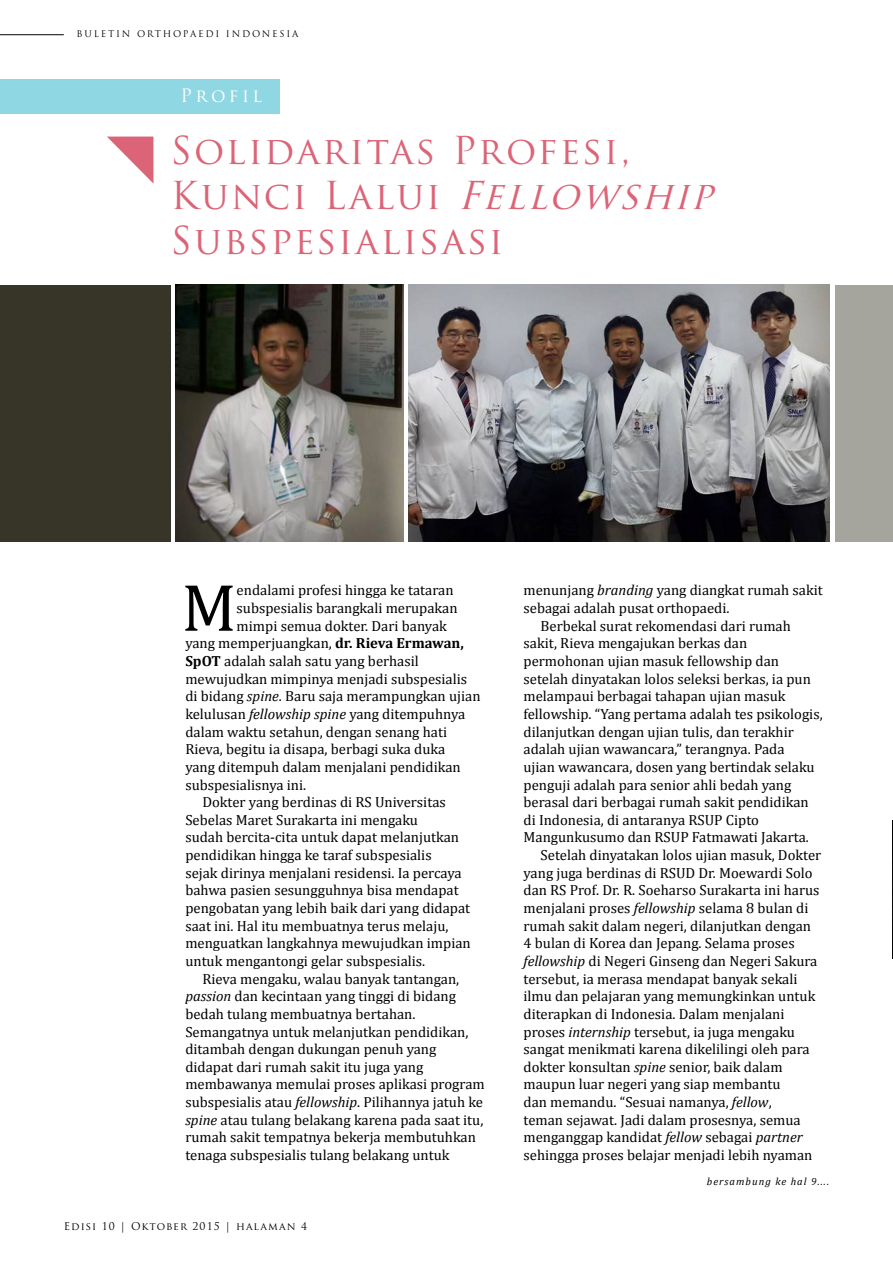
<style>
.page{position:relative;width:893px;height:1263px;background:#fff}
.page>*{position:absolute;margin:0;border:0;box-sizing:border-box;transform-origin:0 0}
.t1{font:67.65px "Cambria";color:#000}
.t2{font:37.5px/45px "Trajan Pro";letter-spacing:.06em;color:#dc6477}
.t3{font:18px "Trajan Pro";letter-spacing:.185em;color:#fff}
.t4{font:14.7px "Cambria";color:#000}
.t5{font:10.5px "Trajan Pro";letter-spacing:.1em;color:#000}
.t6{font:italic 10.5px "Cambria";letter-spacing:.1em;color:#000}
.t7{font:9px "Trajan Pro";letter-spacing:.2em;color:#000}
.s1{font-style:italic}
.s2{font-weight:700}
</style>
<div class="page">
<hr style="left:0;top:34px;width:64px;height:1px;background:#000">
<img style="left:892px;top:821px;width:1px;height:137px">
<img style="left:409px;top:285px;width:420px;height:256px">
<div style="left:0;top:79px;width:280px;height:34px;background:#90d7e4"></div>
<svg style="left:107px;top:137px;width:46px;height:46px"></svg>
<div style="left:0;top:285px;width:171px;height:256px;background:#373528"></div>
<div style="left:835px;top:285px;width:58px;height:256px;background:#a5a59d"></div>
<img style="left:176px;top:285px;width:227px;height:256px">
<p class="t7" style="left:77px;top:28px;width:223px">BULETIN ORTHOPAEDI INDONESIA</p>
<p class="t3" style="left:180px;top:84px;width:83px">Profil</p>
<h2 class="t2" style="left:171px;top:128px;width:555px">Solidaritas Profesi,<br>Ku n c i L a l u i <span class="s1">Fellowship<br></span>Subspesialisasi</h2>
<h1 class="t1" style="left:181px;top:568px;width:57px">M</h1>
<p class="t4" style="left:237px;top:582px;width:218px">endalami profesi hingga ke tataran</p>
<p class="t4" style="left:237px;top:599px;width:222px">subspesialis barangkali merupakan</p>
<p class="t4" style="left:237px;top:617px;width:212px">mimpi semua dokter. Dari banyak</p>
<p class="t4" style="left:185px;top:635px;width:280px">yang memperjuangkan, <span class="s2">dr. Rieva Ermawan,</span></p>
<p class="t4" style="left:185px;top:652px;width:235px"><span class="s2">SpOT</span> adalah salah satu yang berhasil</p>
<p class="t4" style="left:185px;top:670px;width:283px">mewujudkan mimpinya menjadi subspesialis</p>
<p class="t4" style="left:185px;top:688px;width:297px">di bidang <span class="s1">spine</span>. Baru saja merampungkan ujian</p>
<p class="t4" style="left:185px;top:705px;width:282px">kelulusan <span class="s1">fellowship spine</span> yang ditempuhnya</p>
<p class="t4" style="left:185px;top:723px;width:263px">dalam waktu setahun, dengan senang hati</p>
<p class="t4" style="left:185px;top:740px;width:261px">Rieva, begitu ia disapa, berbagi suka duka</p>
<p class="t4" style="left:185px;top:758px;width:277px">yang ditempuh dalam menjalani pendidikan</p>
<p class="t4" style="left:185px;top:776px;width:122px">subspesialisnya ini.</p>
<p class="t4" style="left:202px;top:793px;width:245px">Dokter yang berdinas di RS Universitas</p>
<p class="t4" style="left:185px;top:811px;width:234px">Sebelas Maret Surakarta ini mengaku</p>
<p class="t4" style="left:185px;top:829px;width:275px">sudah bercita-cita untuk dapat melanjutkan</p>
<p class="t4" style="left:185px;top:846px;width:248px">pendidikan hingga ke taraf subspesialis</p>
<p class="t4" style="left:185px;top:864px;width:278px">sejak dirinya menjalani residensi. Ia percaya</p>
<p class="t4" style="left:185px;top:882px;width:275px">bahwa pasien sesungguhnya bisa mendapat</p>
<p class="t4" style="left:185px;top:899px;width:286px">pengobatan yang lebih baik dari yang didapat</p>
<p class="t4" style="left:185px;top:917px;width:265px">saat ini. Hal itu membuatnya terus melaju,</p>
<p class="t4" style="left:185px;top:935px;width:287px">menguatkan langkahnya mewujudkan impian</p>
<p class="t4" style="left:185px;top:952px;width:241px">untuk mengantongi gelar subspesialis.</p>
<p class="t4" style="left:202px;top:970px;width:258px">Rieva mengaku, walau banyak tantangan,</p>
<p class="t4" style="left:185px;top:987px;width:272px"><span class="s1">passion</span> dan kecintaan yang tinggi di bidang</p>
<p class="t4" style="left:185px;top:1005px;width:232px">bedah tulang membuatnya bertahan.</p>
<p class="t4" style="left:185px;top:1023px;width:285px">Semangatnya untuk melanjutkan pendidikan,</p>
<p class="t4" style="left:185px;top:1040px;width:253px">ditambah dengan dukungan penuh yang</p>
<p class="t4" style="left:185px;top:1058px;width:240px">didapat dari rumah sakit itu juga yang</p>
<p class="t4" style="left:185px;top:1076px;width:301px">membawanya memulai proses aplikasi program</p>
<p class="t4" style="left:185px;top:1093px;width:299px">subspesialis atau <span class="s1">fellowship</span>. Pilihannya jatuh ke</p>
<p class="t4" style="left:185px;top:1111px;width:300px"><span class="s1">spine</span> atau tulang belakang karena pada saat itu,</p>
<p class="t4" style="left:185px;top:1129px;width:292px">rumah sakit tempatnya bekerja membutuhkan</p>
<p class="t4" style="left:185px;top:1146px;width:266px">tenaga subspesialis tulang belakang untuk</p>
<p class="t5" style="left:64px;top:1219px;width:245px">Edisi 10 | Oktober 2015 | halaman 4</p>
<p class="t4" style="left:523px;top:582px;width:301px">menunjang <span class="s1">branding</span> yang diangkat rumah sakit</p>
<p class="t4" style="left:523px;top:599px;width:207px">sebagai adalah pusat orthopaedi.</p>
<p class="t4" style="left:540px;top:617px;width:252px">Berbekal surat rekomendasi dari rumah</p>
<p class="t4" style="left:523px;top:635px;width:225px">sakit, Rieva mengajukan berkas dan</p>
<p class="t4" style="left:523px;top:652px;width:257px">permohonan ujian masuk fellowship dan</p>
<p class="t4" style="left:523px;top:670px;width:289px">setelah dinyatakan lolos seleksi berkas, ia pun</p>
<p class="t4" style="left:523px;top:688px;width:264px">melampaui berbagai tahapan ujian masuk</p>
<p class="t4" style="left:523px;top:705px;width:301px">fellowship. “Yang pertama adalah tes psikologis,</p>
<p class="t4" style="left:523px;top:723px;width:272px">dilanjutkan dengan ujian tulis, dan terakhir</p>
<p class="t4" style="left:523px;top:740px;width:263px">adalah ujian wawancara,” terangnya. Pada</p>
<p class="t4" style="left:523px;top:758px;width:293px">ujian wawancara, dosen yang bertindak selaku</p>
<p class="t4" style="left:523px;top:776px;width:269px">penguji adalah para senior ahli bedah yang</p>
<p class="t4" style="left:523px;top:793px;width:287px">berasal dari berbagai rumah sakit pendidikan</p>
<p class="t4" style="left:523px;top:811px;width:237px">di Indonesia, di antaranya RSUP Cipto</p>
<p class="t4" style="left:523px;top:829px;width:287px">Mangunkusumo dan RSUP Fatmawati Jakarta.</p>
<p class="t4" style="left:540px;top:846px;width:282px">Setelah dinyatakan lolos ujian masuk, Dokter</p>
<p class="t4" style="left:523px;top:864px;width:291px">yang juga berdinas di RSUD Dr. Moewardi Solo</p>
<p class="t4" style="left:523px;top:882px;width:297px">dan RS Prof. Dr. R. Soeharso Surakarta ini harus</p>
<p class="t4" style="left:523px;top:899px;width:286px">menjalani proses <span class="s1">fellowship</span> selama 8 bulan di</p>
<p class="t4" style="left:523px;top:917px;width:289px">rumah sakit dalam negeri, dilanjutkan dengan</p>
<p class="t4" style="left:523px;top:935px;width:273px">4 bulan di Korea dan Jepang. Selama proses</p>
<p class="t4" style="left:523px;top:952px;width:295px"><span class="s1">fellowship</span> di Negeri Ginseng dan Negeri Sakura</p>
<p class="t4" style="left:523px;top:970px;width:275px">tersebut, ia merasa mendapat banyak sekali</p>
<p class="t4" style="left:523px;top:987px;width:293px">ilmu dan pelajaran yang memungkinkan untuk</p>
<p class="t4" style="left:523px;top:1005px;width:262px">diterapkan di Indonesia. Dalam menjalani</p>
<p class="t4" style="left:523px;top:1023px;width:273px">proses <span class="s1">internship</span> tersebut, ia juga mengaku</p>
<p class="t4" style="left:523px;top:1040px;width:288px">sangat menikmati karena dikelilingi oleh para</p>
<p class="t4" style="left:523px;top:1058px;width:261px">dokter konsultan <span class="s1">spine</span> senior, baik dalam</p>
<p class="t4" style="left:523px;top:1076px;width:259px">maupun luar negeri yang siap membantu</p>
<p class="t4" style="left:523px;top:1093px;width:250px">dan memandu. “Sesuai namanya, <span class="s1">fellow</span>,</p>
<p class="t4" style="left:523px;top:1111px;width:279px">teman sejawat. Jadi dalam prosesnya, semua</p>
<p class="t4" style="left:523px;top:1129px;width:281px">menganggap kandidat <span class="s1">fellow</span> sebagai <span class="s1">partner</span></p>
<p class="t4" style="left:523px;top:1146px;width:290px">sehingga proses belajar menjadi lebih nyaman</p>
<p class="t6" style="left:707px;top:1174px;width:124px">bersambung ke hal 9....</p>
</div>
